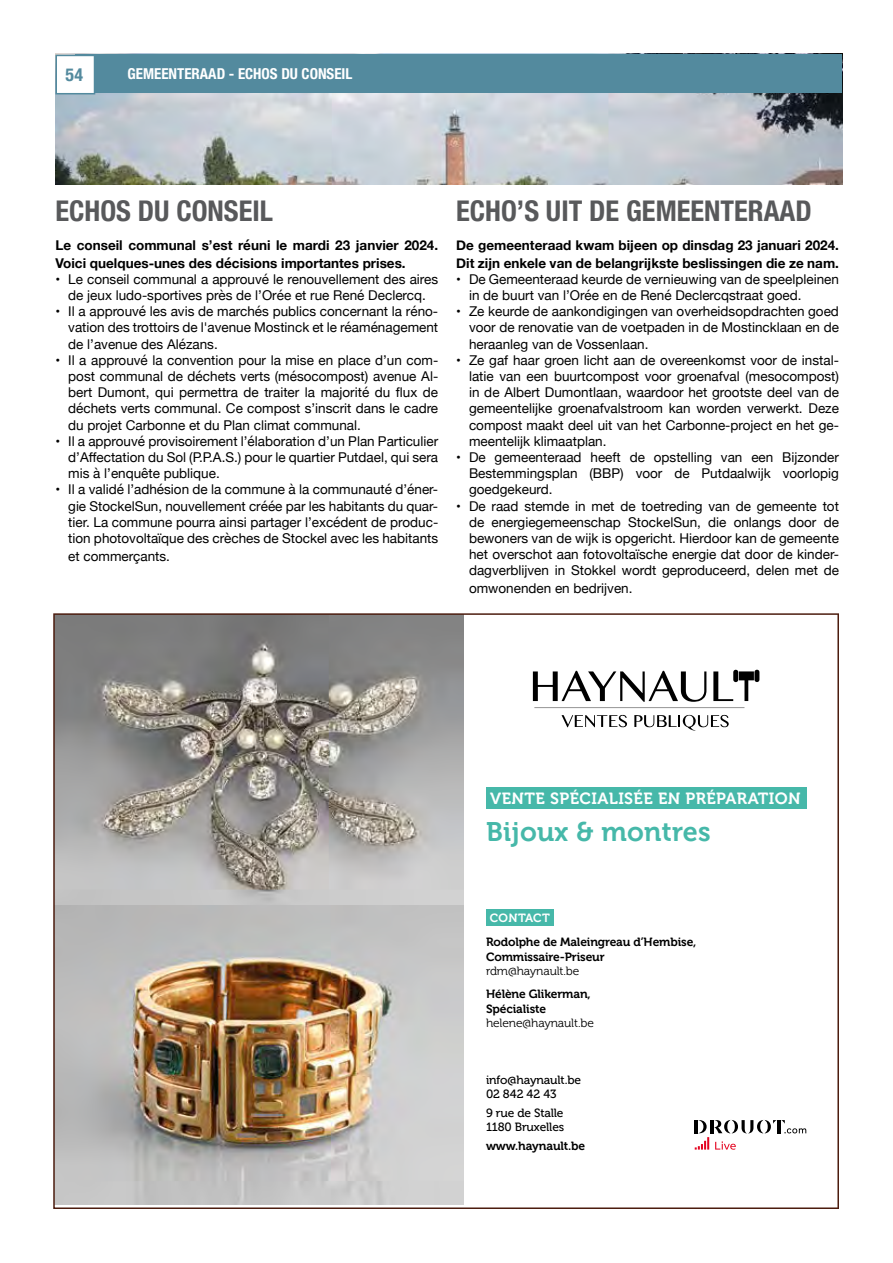
<style>
.page{position:relative;width:893px;height:1263px;background:#fff}
.page>*{position:absolute;margin:0;border:0;box-sizing:border-box;transform-origin:0 0}
.t1{font:700 condensed 28.5px "Helvetica Neue";color:#58595b}
.t2{font:27px "Museo 700";letter-spacing:.01em;color:#46b8a9}
.t3{font:700 condensed 18px "Helvetica Neue";color:#538a9e}
.t4{font:16.35px "Museo 700";letter-spacing:.025em;color:#fff}
.t5{font:700 condensed 15px "Helvetica Neue";color:#fff}
.t6{font:13.5px/16.2px "Helvetica Neue";color:#000;text-align:justify}
.t7{font:700 13.5px/18px "Helvetica Neue";color:#000}
.t8{font:12px/15px "Museo 700";letter-spacing:-.01em;color:#000}
.t9{font:12px/14.4px "Museo 500";letter-spacing:-.01em;color:#000}
.t10{font:12px "Museo 300";letter-spacing:-.01em;color:#000}
.t11{font:12px "Museo 700";letter-spacing:.02em;color:#fff}
</style>
<div class="page">
<img style="left:55px;top:54px;width:787px;height:131px">
<div style="left:75px;top:55px;width:767px;height:38px;background:#538a9e"></div>
<svg style="left:55px;top:55px;width:40px;height:39px"></svg>
<img style="left:53px;top:613px;width:786px;height:596px">
<h3 class="t3" style="left:66px;top:63px;width:19px">54</h3>
<p class="t5" style="left:128px;top:64px;width:226px">GEMEENTERAAD - ECHOS DU CONSEIL</p>
<h1 class="t1" style="left:55px;top:194px;width:219px">ECHOS DU CONSEIL</h1>
<p class="t7" style="left:55px;top:236px;width:384px">Le conseil communal s’est réuni le mardi 23 janvier 2024.<br>Voici quelques-unes des décisions importantes prises.</p>
<p class="t6" style="left:55px;top:272px;width:384px;text-align:center">• Le conseil communal a approuvé le renouvellement des aires de jeux ludo-sportives près de l’Orée et rue René Declercq.</p>
<p class="t6" style="left:68px;top:304px;width:371px;text-indent:-13px">• Il a approuvé les avis de marchés publics concernant la réno&shy;vation des trottoirs de l'avenue Mostinck et le réaménagement de l’avenue des Alézans.</p>
<p class="t6" style="left:68px;top:353px;width:372px;text-indent:-13px">• Il a approuvé la convention pour la mise en place d’un com&shy;post communal de déchets verts (mésocompost) avenue Al&shy;bert Dumont, qui permettra de traiter la majorité du flux de déchets verts communal. Ce compost s’inscrit dans le cadre du projet Carbonne et du Plan climat communal.</p>
<p class="t6" style="left:68px;top:434px;width:371px;text-indent:-13px">• Il a approuvé provisoirement l’élaboration d’un Plan Particulier d’Affectation du Sol (P.P.A.S.) pour le quartier Putdael, qui sera mis à l’enquête publique.</p>
<p class="t6" style="left:68px;top:482px;width:371px;text-indent:-13px">• Il a validé l’adhésion de la commune à la communauté d’éner&shy;gie StockelSun, nouvellement créée par les habitants du quar&shy;tier. La commune pourra ainsi partager l’excédent de produc&shy;tion photovoltaïque des crèches de Stockel avec les habitants</p>
<p class="t6" style="left:68px;top:549px;width:103px">et commerçants.</p>
<h1 class="t1" style="left:456px;top:194px;width:357px">ECHO’S UIT DE GEMEENTERAAD</h1>
<p class="t7" style="left:456px;top:236px;width:384px">De gemeenteraad kwam bijeen op dinsdag 23 januari 2024.<br>Dit zijn enkele van de belangrijkste beslissingen die ze nam.</p>
<p class="t6" style="left:469px;top:272px;width:371px;text-indent:-13px">• De Gemeenteraad keurde de vernieuwing van de speelpleinen in de buurt van l’Orée en de René Declercqstraat goed.</p>
<p class="t6" style="left:469px;top:304px;width:371px;text-indent:-13px">• Ze keurde de aankondigingen van overheidsopdrachten goed voor de renovatie van de voetpaden in de Mostincklaan en de heraanleg van de Vossenlaan.</p>
<p class="t6" style="left:469px;top:353px;width:371px;text-indent:-13px">• Ze gaf haar groen licht aan de overeenkomst voor de instal&shy;latie van een buurtcompost voor groenafval (mesocompost) in de Albert Dumontlaan, waardoor het grootste deel van de gemeentelijke groenafvalstroom kan worden verwerkt. Deze compost maakt deel uit van het Carbonne-project en het ge&shy;meentelijk klimaatplan.</p>
<p class="t6" style="left:469px;top:450px;width:371px;text-indent:-13px">• De gemeenteraad heeft de opstelling van een Bijzonder Bestemmingsplan (BBP) voor de Putdaalwijk voorlopig goedgekeurd.</p>
<p class="t6" style="left:469px;top:498px;width:371px;text-indent:-13px">• De raad stemde in met de toetreding van de gemeente tot de energiegemeenschap StockelSun, die onlangs door de bewoners van de wijk is opgericht. Hierdoor kan de gemeente het overschot aan fotovoltaïsche energie dat door de kinder&shy;dagverblijven in Stokkel wordt geproduceerd, delen met de</p>
<p class="t6" style="left:469px;top:581px;width:165px">omwonenden en bedrijven.</p>
<p class="t4" style="left:490px;top:790px;width:312px">VENTE SPÉCIALISÉE EN PRÉPARATION</p>
<h2 class="t2" style="left:486px;top:816px;width:226px">Bijoux &amp; montres</h2>
<p class="t11" style="left:490px;top:911px;width:62px">CONTACT</p>
<p class="t8" style="left:486px;top:934px;width:212px">Rodolphe de Maleingreau d’Hembise,<br>Commissaire-Priseur</p>
<p class="t10" style="left:486px;top:964px;width:95px">rdm@haynault.be</p>
<p class="t8" style="left:486px;top:986px;width:106px">Hélène Glikerman,<br>Spécialiste</p>
<p class="t10" style="left:486px;top:1016px;width:109px">helene@haynault.be</p>
<p class="t9" style="left:486px;top:1072px;width:97px">info@haynault.be<br>02 842 42 43</p>
<p class="t9" style="left:486px;top:1105px;width:80px">9 rue de Stalle<br>1180 Bruxelles</p>
<p class="t8" style="left:486px;top:1138px;width:101px">www.haynault.be</p>
</div>
